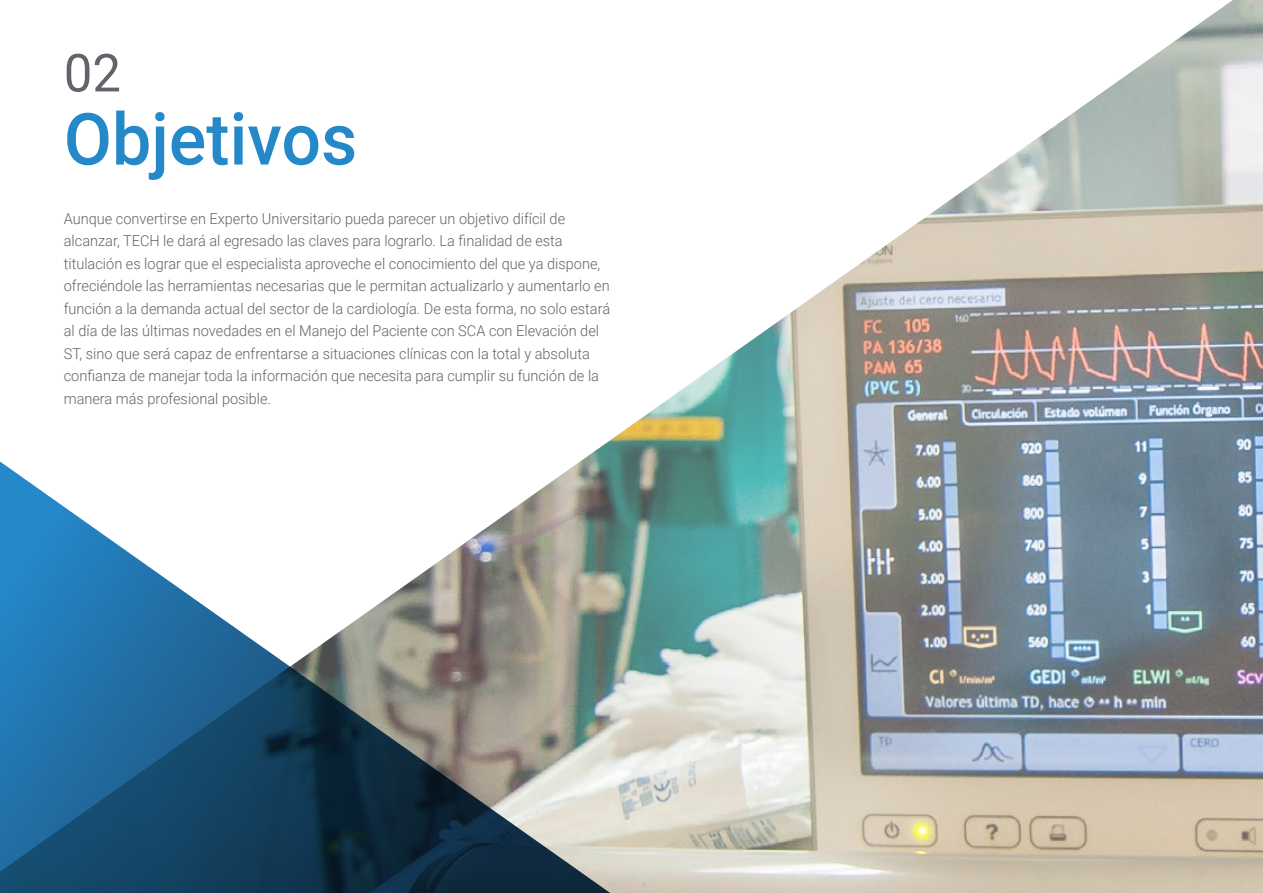
<style>
.page{position:relative;width:1263px;height:893px;background:#fff}
.page>*{position:absolute;margin:0;border:0;box-sizing:border-box;transform-origin:0 0}
.t1{font:500 72px "Roboto";color:#2488c9}
.t2{font:52.5px "Roboto";color:#61646a}
.t3{font:300 15px/22.5px "Roboto";color:#61646a}
</style>
<div class="page">
<img style="left:602px;top:0;width:661px;height:893px">
<svg style="left:0;top:446px;width:640px;height:447px"></svg>
<h2 class="t2" style="left:64px;top:36px;width:59px">02</h2>
<h1 class="t1" style="left:64px;top:89px;width:295px">Objetivos</h1>
<p class="t3" style="left:64px;top:207px;width:548px">Aunque convertirse en Experto Universitario pueda parecer un objetivo difícil de alcanzar, TECH le dará al egresado las claves para lograrlo. La finalidad de esta titulación es lograr que el especialista aproveche el conocimiento del que ya dispone, ofreciéndole las herramientas necesarias que le permitan actualizarlo y aumentarlo en función a la demanda actual del sector de la cardiología. De esta forma, no solo estará al día de las últimas novedades en el Manejo del Paciente con SCA con Elevación del ST, sino que será capaz de enfrentarse a situaciones clínicas con la total y absoluta confianza de manejar toda la información que necesita para cumplir su función de la manera más profesional posible.</p>
</div>
